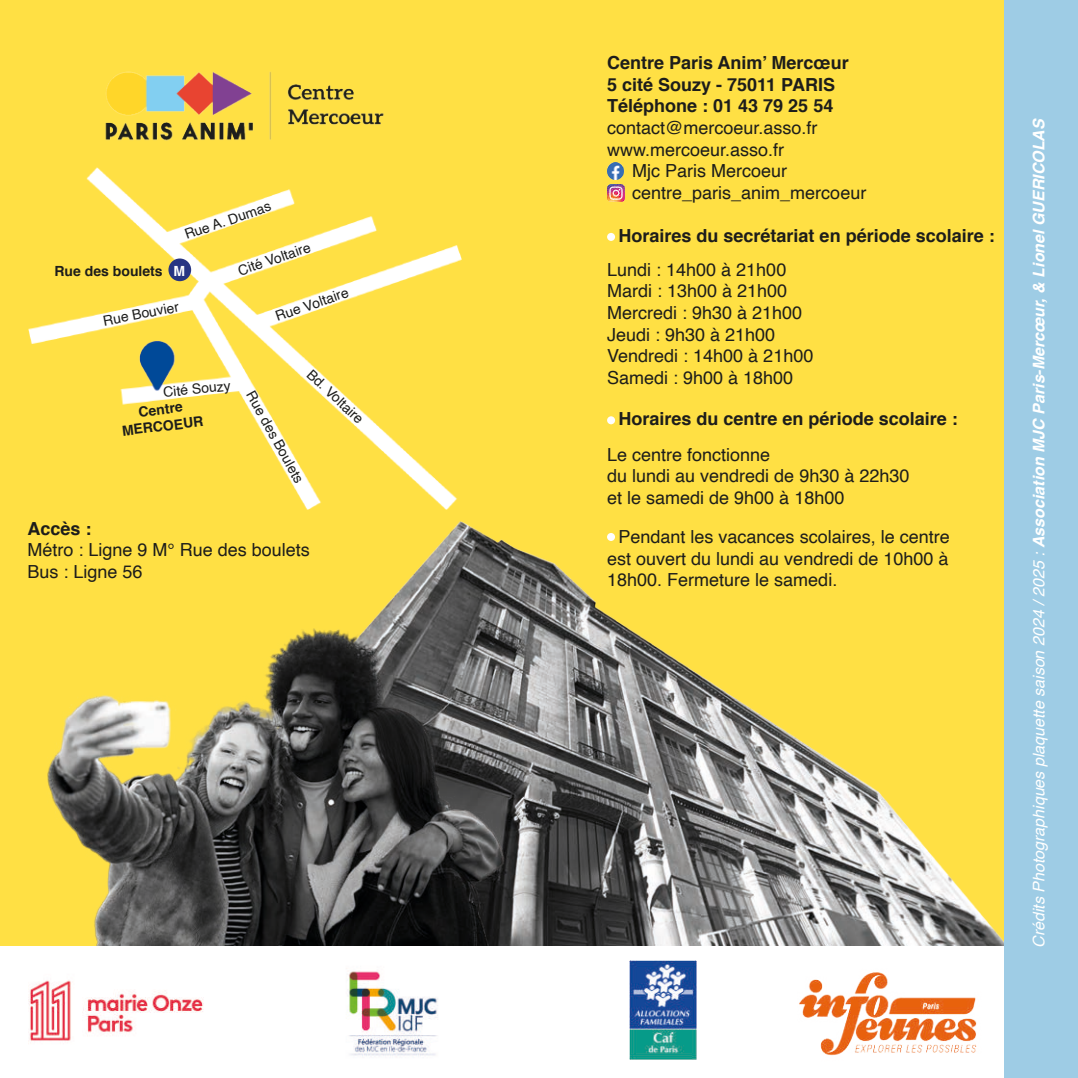
<style>
.page{position:relative;width:1078px;height:1078px;background:#fff}
.page>*{position:absolute;margin:0;border:0;box-sizing:border-box;transform-origin:0 0}
.t1{font:18px/21.6px "Helvetica";color:#1d1d1b}
.t2{font:700 18px/21.6px "Helvetica";color:#1d1d1b}
.t3{font:italic 16px "Helvetica";color:#fff}
.t4{font:14px "Helvetica";color:#1d1d1b}
.t5{font:700 14px/16.8px "Helvetica";color:#1d1d1b;text-align:center}
.s1{color:#fff}
.s2{font-weight:700}
</style>
<div class="page">
<div style="left:0;top:0;width:1077px;height:1077px;background:#ffe044"></div>
<img style="left:366px;top:521px;width:637px;height:424px">
<img style="left:47px;top:628px;width:476px;height:317px">
<img style="left:105px;top:71px;width:279px;height:70px">
<div style="left:0;top:945px;width:1009px;height:132px;background:#fff"></div>
<img style="left:629px;top:960px;width:67px;height:99px">
<img style="left:29px;top:980px;width:175px;height:61px">
<img style="left:349px;top:971px;width:89px;height:86px">
<img style="left:799px;top:972px;width:178px;height:84px">
<div style="left:1003px;top:0;width:74px;height:1077px;background:#9ecce5"></div>
<div style="left:607px;top:233px;width:8px;height:8px;background:#fff;border-radius:50%"></div>
<div style="left:607px;top:416px;width:8px;height:8px;background:#fff;border-radius:50%"></div>
<div style="left:607px;top:533px;width:8px;height:8px;background:#fff;border-radius:50%"></div>
<img style="left:29px;top:168px;width:432px;height:341px">
<div style="left:168px;top:258px;width:23px;height:23px;background:#283583;border-radius:50%"></div>
<img style="left:607px;top:162px;width:16px;height:17px">
<img style="left:607px;top:185px;width:17px;height:17px">
<p class="t4" style="left:181px;top:224px;width:92px;rotate:-19deg">Rue A. Dumas</p>
<p class="t5" style="left:54px;top:262px;width:132px">Rue des boulets <span class="s1">M</span></p>
<p class="t4" style="left:101px;top:310px;width:79px;rotate:-11deg">Rue Bouvier</p>
<p class="t4" style="left:235px;top:261px;width:77px;rotate:-19deg">Cité Voltaire</p>
<p class="t4" style="left:272px;top:306px;width:78px;rotate:-19deg">Rue Voltaire</p>
<p class="t4" style="left:162px;top:381px;width:69px;rotate:-6deg">Cité Souzy</p>
<p class="t5" style="left:119px;top:406px;width:83px;rotate:-7deg">Centre<br>MERCOEUR</p>
<p class="t4" style="left:316px;top:364px;width:73px;rotate:43deg">Bd. Voltaire</p>
<p class="t4" style="left:259px;top:386px;width:104px;rotate:61deg">Rue des Boulets</p>
<p class="t2" style="left:27px;top:518px;width:66px">Accès :</p>
<p class="t1" style="left:27px;top:539px;width:284px">Métro : Ligne 9 M° Rue des boulets<br>Bus : Ligne 56</p>
<p class="t2" style="left:607px;top:52px;width:243px">Centre Paris Anim’ Mercœur<br>5 cité Souzy - 75011 PARIS<br>Téléphone : 01 43 79 25 54</p>
<p class="t1" style="left:607px;top:117px;width:212px">contact@mercoeur.asso.fr</p>
<p class="t1" style="left:607px;top:139px;width:179px">www.mercoeur.asso.fr</p>
<p class="t1" style="left:632px;top:161px;width:157px">Mjc Paris Mercoeur</p>
<p class="t1" style="left:632px;top:182px;width:236px">centre_paris_anim_mercoeur</p>
<p class="t2" style="left:618px;top:225px;width:378px">Horaires du secrétariat en période scolaire :</p>
<p class="t1" style="left:607px;top:259px;width:208px">Lundi : 14h00 à 21h00<br>Mardi : 13h00 à 21h00<br>Mercredi : 9h30 à 21h00<br>Jeudi : 9h30 à 21h00<br>Vendredi : 14h00 à 21h00<br>Samedi : 9h00 à 18h00</p>
<p class="t2" style="left:618px;top:408px;width:341px">Horaires du centre en période scolaire :</p>
<p class="t1" style="left:607px;top:444px;width:304px">Le centre fonctionne<br>du lundi au vendredi de 9h30 à 22h30 et le samedi de 9h00 à 18h00</p>
<p class="t1" style="left:607px;top:526px;width:344px;text-align:justify;text-indent:11px">Pendant les vacances scolaires, le centre est ouvert du lundi au vendredi de 10h00 à 18h00. Fermeture le samedi.</p>
<p class="t3" style="left:1026px;top:947px;width:831px;rotate:-90deg">Crédits Photographiques plaquette saison 2024 / 2025 : <span class="s2">Association MJC Paris-Mercœur, &amp; Lionel GUERICOLAS</span></p>
</div>
